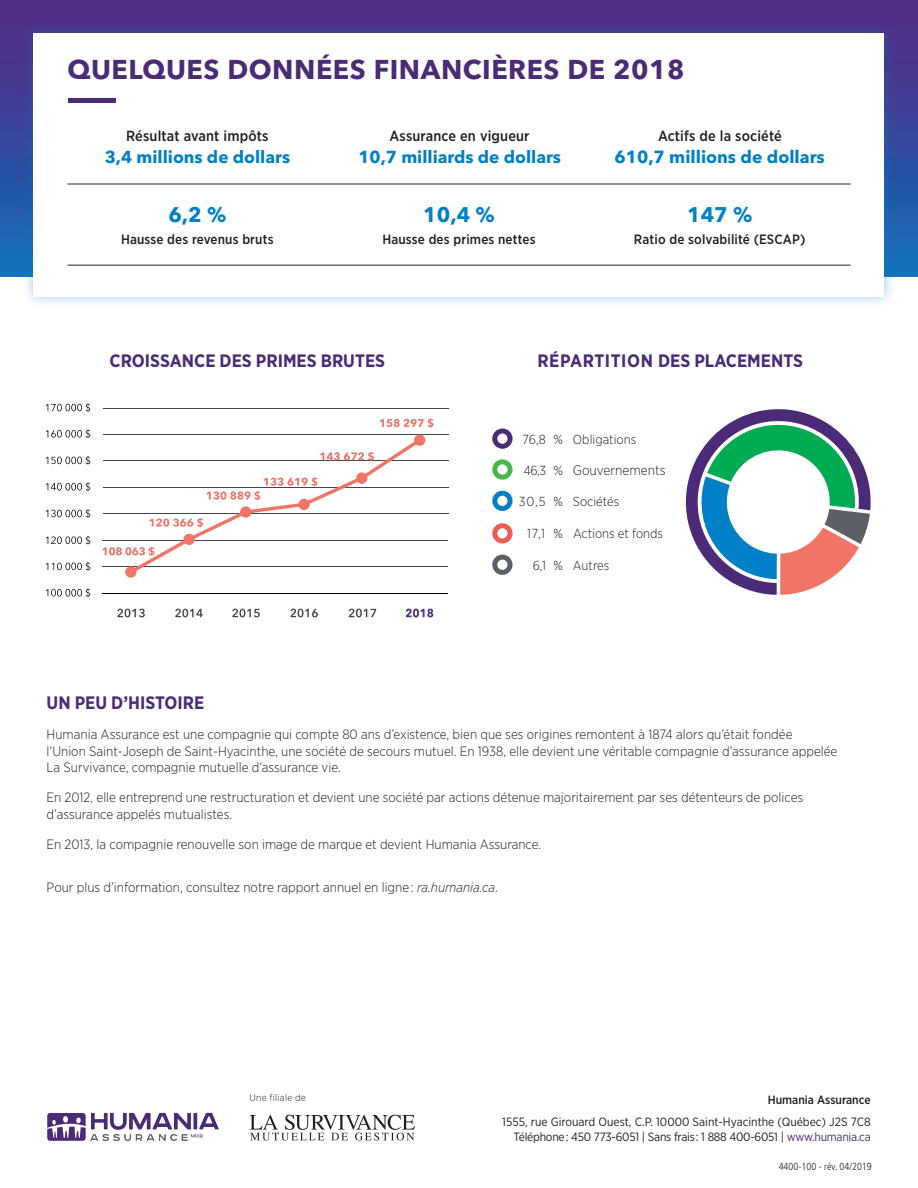
<style>
.page{position:relative;width:918px;height:1188px;background:#fff}
.page>*{position:absolute;margin:0;border:0;box-sizing:border-box;transform-origin:0 0}
.t1{font:700 27px "Avenir Next LT Pro";letter-spacing:.02em;color:#4b2b78}
.t2{font:700 21px "Avenir Next LT Pro";color:#0080c7}
.t3{font:700 18px "Gotham Narrow";color:#4b2b78}
.t4{font:700 17.4px "Avenir Next LT Pro";color:#0080c7}
.t5{font:700 17.25px "Avenir Next LT Pro";color:#0080c7}
.t6{font:500 14.7px "Gotham Narrow";letter-spacing:.01em;color:#231f20}
.t7{font:300 13.8px "Gotham Narrow";color:#231f20}
.t8{font:300 13.5px/16.5px "Gotham Narrow";color:#231f20}
.t9{font:500 13.5px "Gotham Narrow";letter-spacing:.01em;color:#231f20}
.t10{font:300 13.05px "Gotham Narrow";color:#231f20}
.t11{font:12px/15px "Gotham Narrow";letter-spacing:-.02em;color:#231f20;text-align:right}
.t12{font:500 12px "Gotham Narrow";color:#231f20}
.t13{font:300 condensed 10.2px "Frutiger LT Pro";color:#231f20}
.t14{font:300 9.9px "Gotham Narrow";letter-spacing:.02em;color:#231f20}
.s1{font-size:13.05px}
.s2{font-style:italic}
.s3{color:#4b2b78}
</style>
<div class="page">
<div style="left:0;top:0;width:918px;height:277px;background:linear-gradient(to bottom,#582682,#126eb8)"></div>
<div style="left:21px;top:21px;width:876px;height:289px;background:#007dc5;opacity:.4"></div>
<div style="left:34px;top:34px;width:850px;height:263px;background:#fff"></div>
<div style="left:492px;top:429px;width:21px;height:20px;border:5px solid #4b2b78;border-radius:50%"></div>
<div style="left:492px;top:491px;width:21px;height:20px;border:5px solid #0080c7;border-radius:50%"></div>
<div style="left:492px;top:459px;width:21px;height:21px;border:5px solid #46b749;border-radius:50%"></div>
<div style="left:492px;top:523px;width:21px;height:20px;border:5px solid #f15b53;border-radius:50%"></div>
<div style="left:492px;top:555px;width:21px;height:20px;border:5px solid #5b5f66;border-radius:50%"></div>
<hr style="left:68px;top:265px;width:782px;height:1px;background:#231f20">
<hr style="left:68px;top:184px;width:782px;height:1px;background:#231f20">
<svg style="left:250px;top:1115px;width:165px;height:26px"></svg>
<svg style="left:47px;top:1113px;width:172px;height:28px"></svg>
<div style="left:69px;top:98px;width:47px;height:5px;background:#4b2b78"></div>
<svg style="left:686px;top:409px;width:185px;height:186px"></svg>
<hr style="left:102px;top:593px;width:346px;height:1px;background:#000001">
<hr style="left:102px;top:567px;width:346px;height:1px;background:#444749">
<hr style="left:102px;top:540px;width:346px;height:1px;background:#444749">
<hr style="left:103px;top:514px;width:346px;height:1px;background:#444749">
<hr style="left:103px;top:487px;width:346px;height:1px;background:#444749">
<hr style="left:103px;top:461px;width:346px;height:1px;background:#444749">
<hr style="left:103px;top:434px;width:346px;height:1px;background:#444749">
<hr style="left:103px;top:408px;width:346px;height:1px;background:#444749">
<svg style="left:117px;top:609px;width:28px;height:8px"></svg>
<svg style="left:175px;top:609px;width:28px;height:8px"></svg>
<svg style="left:232px;top:609px;width:28px;height:8px"></svg>
<svg style="left:291px;top:609px;width:27px;height:8px"></svg>
<svg style="left:349px;top:609px;width:27px;height:8px"></svg>
<svg style="left:406px;top:609px;width:27px;height:8px"></svg>
<svg style="left:46px;top:403px;width:44px;height:9px"></svg>
<svg style="left:46px;top:429px;width:44px;height:9px"></svg>
<svg style="left:46px;top:456px;width:44px;height:9px"></svg>
<svg style="left:46px;top:482px;width:44px;height:9px"></svg>
<svg style="left:46px;top:509px;width:44px;height:9px"></svg>
<svg style="left:46px;top:536px;width:44px;height:9px"></svg>
<svg style="left:46px;top:562px;width:44px;height:9px"></svg>
<svg style="left:46px;top:588px;width:44px;height:9px"></svg>
<div style="left:125px;top:566px;width:11px;height:12px;background:#f27466;border-radius:50%"></div>
<div style="left:414px;top:434px;width:11px;height:12px;background:#f27466;border-radius:50%"></div>
<svg style="left:380px;top:418px;width:53px;height:10px"></svg>
<svg style="left:102px;top:439px;width:319px;height:135px"></svg>
<h1 class="t1" style="left:68px;top:53px;width:618px">QUELQUES DONNÉES FINANCIÈRES DE 2018</h1>
<p class="t6" style="left:126px;top:126px;width:144px">Résultat avant impôts</p>
<p class="t6" style="left:390px;top:126px;width:141px">Assurance en vigueur</p>
<p class="t6" style="left:658px;top:126px;width:125px">Actifs de la société</p>
<p class="t5" style="left:105px;top:147px;width:187px">3,4 millions de dollars</p>
<p class="t5" style="left:358px;top:146px;width:204px">10,7 milliards de dollars</p>
<p class="t4" style="left:614px;top:146px;width:212px">610,7 millions de dollars</p>
<h2 class="t2" style="left:168px;top:202px;width:59px">6,2 %</h2>
<h2 class="t2" style="left:423px;top:202px;width:73px">10,4 %</h2>
<h2 class="t2" style="left:687px;top:202px;width:67px">147 %</h2>
<p class="t9" style="left:121px;top:231px;width:154px">Hausse des revenus bruts</p>
<p class="t9" style="left:382px;top:231px;width:155px">Hausse des primes nettes</p>
<p class="t9" style="left:634px;top:231px;width:173px">Ratio de solvabilité (ESCAP)</p>
<h3 class="t3" style="left:110px;top:350px;width:277px">CROISSANCE DES PRIMES BRUTES</h3>
<h3 class="t3" style="left:537px;top:350px;width:267px">RÉPARTITION DES PLACEMENTS</h3>
<p class="t10" style="left:523px;top:431px;width:115px">76,8 % Obligations</p>
<p class="t7" style="left:523px;top:462px;width:144px"><span class="s1">46,3 %</span> Gouvernements</p>
<p class="t10" style="left:519px;top:494px;width:102px">30,5 % Sociétés</p>
<p class="t10" style="left:527px;top:525px;width:138px">17,1 % Actions et fonds</p>
<p class="t10" style="left:533px;top:557px;width:78px">6,1 % Autres</p>
<h3 class="t3" style="left:47px;top:691px;width:159px">UN PEU D’HISTOIRE</h3>
<p class="t8" style="left:47px;top:726px;width:792px">Humania Assurance est une compagnie qui compte 80 ans d’existence, bien que ses origines remontent à 1874 alors qu’était fondée<br>l’Union Saint-Joseph de Saint-Hyacinthe, une société de secours mutuel. En 1938, elle devient une véritable compagnie d’assurance appelée<br>La Survivance, compagnie mutuelle d’assurance vie.</p>
<p class="t8" style="left:47px;top:789px;width:758px">En 2012, elle entreprend une restructuration et devient une société par actions détenue majoritairement par ses détenteurs de polices d’assurance appelés mutualistes.</p>
<p class="t8" style="left:47px;top:835px;width:496px">En 2013, la compagnie renouvelle son image de marque et devient Humania Assurance.</p>
<p class="t8" style="left:47px;top:879px;width:453px">Pour plus d’information, consultez notre rapport annuel en ligne : <span class="s2">ra.humania.ca</span>.</p>
<p class="t14" style="left:250px;top:1091px;width:58px">Une filiale de</p>
<p class="t12" style="left:768px;top:1092px;width:104px">Humania Assurance</p>
<p class="t11" style="left:502px;top:1114px;width:370px">1555, rue Girouard Ouest, C.P. 10000 Saint-Hyacinthe (Québec) J2S 7C8<br>Téléphone : 450 773-6051 | Sans frais : 1 888 400-6051 | <span class="s3">www.humania.ca</span></p>
<p class="t13" style="left:779px;top:1160px;width:95px">4400-100 - rév. 04/2019</p>
</div>
